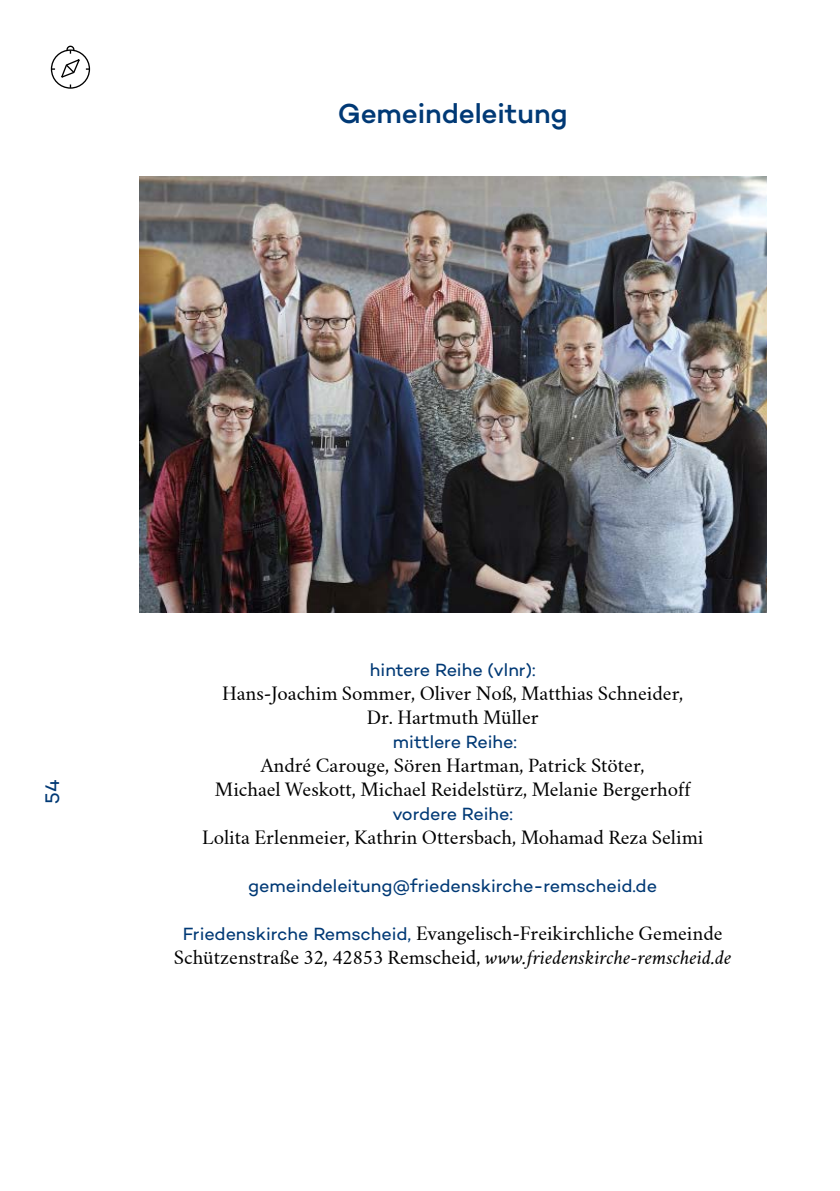
<style>
.page{position:relative;width:840px;height:1191px;background:#fff}
.page>*{position:absolute;margin:0;border:0;box-sizing:border-box;transform-origin:0 0}
.t1{font:500 28px "Campton";letter-spacing:-.005em;color:#003975}
.t2{font:20px "Campton";color:#003975}
.t3{font:18px/24px "Crimson Text";color:#000;text-align:center}
.t4{font:18px "Campton";color:#003975}
.s1{font-family:"Campton";color:#003975}
.s2{font-style:italic}
</style>
<div class="page">
<img style="left:139px;top:176px;width:626px;height:436px">
<svg style="left:50px;top:45px;width:40px;height:44px"></svg>
<h1 class="t1" style="left:337px;top:96px;width:231px">Gemeindeleitung</h1>
<p class="t2" style="left:40px;top:804px;width:26px;rotate:-90deg">54</p>
<p class="t4" style="left:370px;top:658px;width:167px">hintere Reihe (vlnr):</p>
<p class="t3" style="left:222px;top:681px;width:462px">Hans-Joachim Sommer, Oliver Noß, Matthias Schneider,<br>Dr. Hartmuth Müller</p>
<p class="t4" style="left:392px;top:730px;width:126px">mittlere Reihe:</p>
<p class="t3" style="left:215px;top:753px;width:477px">André Carouge, Sören Hartman, Patrick Stöter,<br>Michael Weskott, Michael Reidelstürz, Melanie Bergerhoff</p>
<p class="t4" style="left:392px;top:802px;width:122px">vordere Reihe:</p>
<p class="t3" style="left:202px;top:825px;width:502px">Lolita Erlenmeier, Kathrin Ottersbach, Mohamad Reza Selimi</p>
<p class="t4" style="left:248px;top:874px;width:410px">gemeindeleitung@friedenskirche-remscheid.de</p>
<p class="t3" style="left:174px;top:921px;width:558px"><span class="s1">Friedenskirche Remscheid,</span> Evangelisch-Freikirchliche Gemeinde<br>Schützenstraße 32, 42853 Remscheid, <span class="s2">www.friedenskirche-remscheid.de</span></p>
</div>
